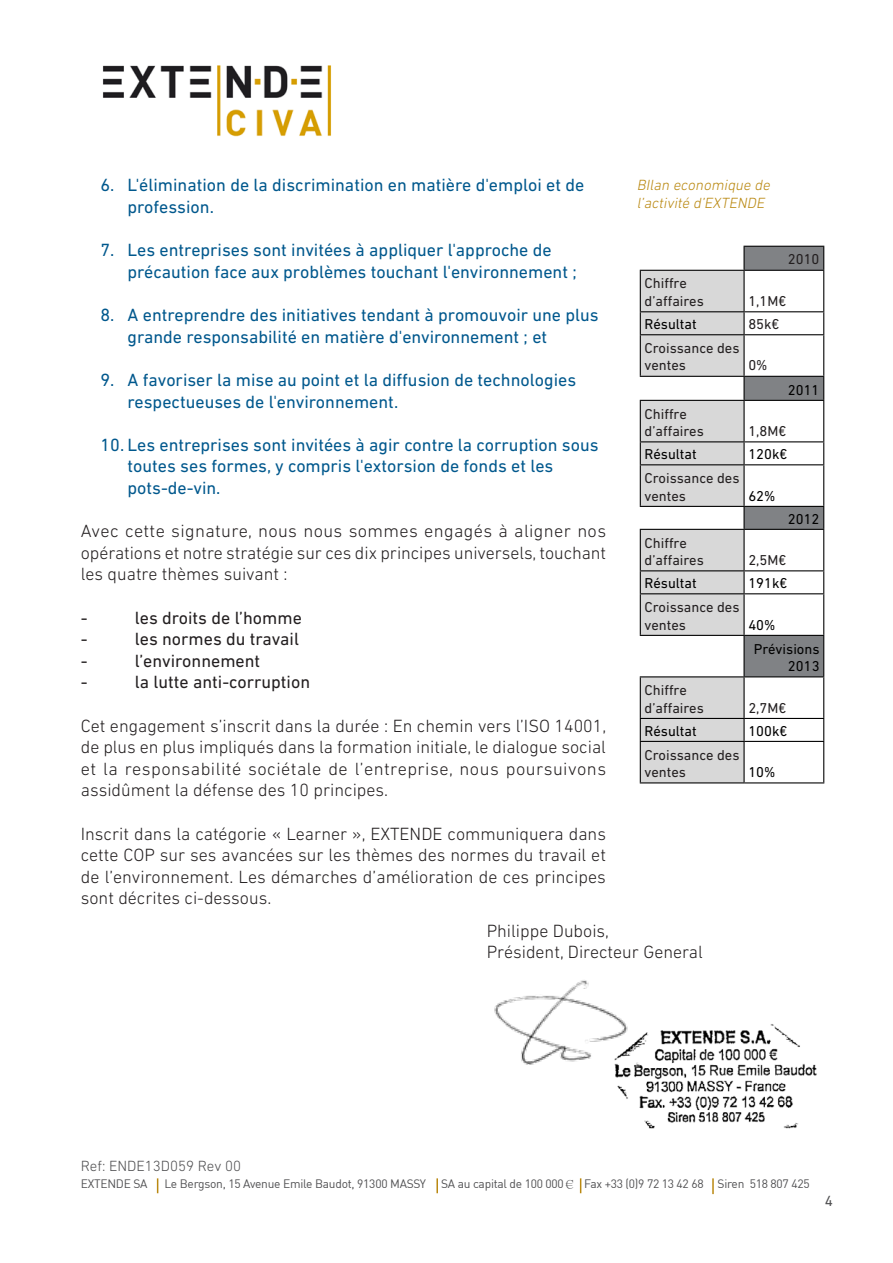
<style>
.page{position:relative;width:893px;height:1263px;background:#fff}
.page>*{position:absolute;margin:0;border:0;box-sizing:border-box;transform-origin:0 0}
.t1{font:300 18px/21.6px "DIN Next LT Pro";color:#231f20;text-align:justify}
.t2{font:18px/21.6px "DIN Next LT Pro";color:#00588d}
.t3{font:18px "DIN Next LT Pro";color:#231f20}
.t4{font:italic 300 15px/18px "DIN Next LT Pro";color:#ba8912}
.t5{font:300 15px "DIN Next LT Pro";color:#505052}
.t6{font:15px "DIN Next LT Pro";color:#505052}
.t7{font:14.55px/17.5px "DIN Next LT Pro";color:#231f20}
.t8{font:14.55px/24px "DIN Next LT Pro";color:#000}
.t9{font:12px "DIN";letter-spacing:-.02em;color:#505052}
.s1{font-family:"Ming Li U"}
</style>
<div class="page">
<svg style="left:157px;top:1178px;width:1px;height:15px"></svg>
<svg style="left:436px;top:1178px;width:2px;height:15px"></svg>
<svg style="left:580px;top:1178px;width:1px;height:15px"></svg>
<svg style="left:712px;top:1178px;width:2px;height:16px"></svg>
<img style="left:103px;top:65px;width:229px;height:72px">
<img style="left:617px;top:1024px;width:200px;height:105px">
<img style="left:494px;top:980px;width:153px;height:104px">
<svg style="left:640px;top:271px;width:103px;height:511px;fill:#d8d8d8"></svg>
<hr style="left:743px;top:247px;width:2px;height:23px;background:#000">
<hr style="left:743px;top:246px;width:81px;height:1px;background:#000">
<hr style="left:640px;top:271px;width:1px;height:40px;background:#000">
<svg style="left:640px;top:312px;width:1px;height:22px"></svg>
<hr style="left:640px;top:335px;width:1px;height:41px;background:#000">
<hr style="left:640px;top:270px;width:104px;height:1px;background:#000">
<hr style="left:743px;top:271px;width:2px;height:40px;background:#000">
<hr style="left:743px;top:312px;width:2px;height:22px;background:#000">
<hr style="left:743px;top:335px;width:2px;height:41px;background:#000">
<hr style="left:640px;top:311px;width:104px;height:1px;background:#000">
<hr style="left:640px;top:334px;width:104px;height:1px;background:#000">
<hr style="left:640px;top:376px;width:104px;height:1px;background:#000">
<hr style="left:743px;top:377px;width:2px;height:23px;background:#000">
<hr style="left:640px;top:401px;width:1px;height:40px;background:#000">
<svg style="left:640px;top:442px;width:1px;height:22px"></svg>
<hr style="left:640px;top:465px;width:1px;height:41px;background:#000">
<hr style="left:640px;top:400px;width:104px;height:1px;background:#000">
<hr style="left:743px;top:401px;width:2px;height:40px;background:#000">
<hr style="left:743px;top:442px;width:2px;height:22px;background:#000">
<hr style="left:743px;top:465px;width:2px;height:41px;background:#000">
<hr style="left:640px;top:441px;width:104px;height:1px;background:#000">
<hr style="left:640px;top:464px;width:104px;height:1px;background:#000">
<hr style="left:640px;top:506px;width:104px;height:1px;background:#000">
<hr style="left:743px;top:507px;width:2px;height:22px;background:#000">
<hr style="left:640px;top:530px;width:1px;height:40px;background:#000">
<svg style="left:640px;top:571px;width:1px;height:22px"></svg>
<hr style="left:640px;top:594px;width:1px;height:41px;background:#000">
<hr style="left:640px;top:529px;width:104px;height:1px;background:#000">
<hr style="left:743px;top:530px;width:2px;height:40px;background:#000">
<hr style="left:743px;top:571px;width:2px;height:22px;background:#000">
<svg style="left:744px;top:246px;width:80px;height:430px"></svg>
<hr style="left:743px;top:594px;width:2px;height:41px;background:#000">
<hr style="left:823px;top:594px;width:1px;height:41px;background:#000">
<hr style="left:640px;top:570px;width:104px;height:1px;background:#000">
<hr style="left:744px;top:570px;width:80px;height:1px;background:#000">
<hr style="left:640px;top:593px;width:104px;height:1px;background:#000">
<hr style="left:744px;top:593px;width:80px;height:1px;background:#000">
<hr style="left:640px;top:635px;width:104px;height:1px;background:#000">
<hr style="left:743px;top:636px;width:2px;height:40px;background:#000">
<hr style="left:744px;top:635px;width:80px;height:1px;background:#000">
<hr style="left:823px;top:636px;width:1px;height:40px;background:#000">
<hr style="left:640px;top:676px;width:104px;height:1px;background:#000">
<hr style="left:744px;top:676px;width:80px;height:1px;background:#000">
<hr style="left:640px;top:718px;width:104px;height:1px;background:#000">
<hr style="left:744px;top:718px;width:80px;height:1px;background:#000">
<hr style="left:640px;top:741px;width:104px;height:1px;background:#000">
<hr style="left:744px;top:741px;width:80px;height:1px;background:#000">
<hr style="left:640px;top:782px;width:104px;height:1px;background:#000">
<hr style="left:744px;top:782px;width:80px;height:1px;background:#000">
<hr style="left:640px;top:677px;width:1px;height:41px;background:#000">
<svg style="left:640px;top:719px;width:1px;height:22px"></svg>
<hr style="left:640px;top:742px;width:1px;height:40px;background:#000">
<hr style="left:743px;top:677px;width:2px;height:41px;background:#000">
<hr style="left:823px;top:677px;width:1px;height:41px;background:#000">
<hr style="left:743px;top:719px;width:2px;height:22px;background:#000">
<svg style="left:823px;top:719px;width:1px;height:22px"></svg>
<hr style="left:743px;top:742px;width:2px;height:40px;background:#000">
<hr style="left:823px;top:742px;width:1px;height:40px;background:#000">
<p class="t2" style="left:128px;top:174px;width:458px;text-indent:-27px">6. L'élimination de la discrimination en matière d'emploi et de profession.</p>
<p class="t2" style="left:128px;top:239px;width:451px;text-indent:-27px">7. Les entreprises sont invitées à appliquer l'approche de précaution face aux problèmes touchant l'environnement ;</p>
<p class="t2" style="left:128px;top:304px;width:473px;text-indent:-27px">8. A entreprendre des initiatives tendant à promouvoir une plus grande responsabilité en matière d'environnement ; et</p>
<p class="t2" style="left:128px;top:369px;width:450px;text-indent:-27px">9. A favoriser la mise au point et la diffusion de technologies respectueuses de l'environnement.</p>
<p class="t2" style="left:128px;top:434px;width:472px;text-indent:-27px">10. Les entreprises sont invitées à agir contre la corruption sous toutes ses formes, y compris l'extorsion de fonds et les pots-de-vin.</p>
<p class="t1" style="left:81px;top:520px;width:527px">Avec cette signature, nous nous sommes engagés à aligner nos opérations et notre stratégie sur ces dix principes universels, touchant les quatre thèmes suivant :</p>
<p class="t3" style="left:81px;top:607px;width:8px">-</p>
<p class="t3" style="left:135px;top:607px;width:169px">les droits de l’homme</p>
<p class="t3" style="left:81px;top:629px;width:8px">-</p>
<p class="t3" style="left:135px;top:629px;width:166px">les normes du travail</p>
<p class="t3" style="left:81px;top:650px;width:8px">-</p>
<p class="t3" style="left:135px;top:650px;width:127px">l’environnement</p>
<p class="t3" style="left:81px;top:672px;width:8px">-</p>
<p class="t3" style="left:135px;top:672px;width:177px">la lutte anti-corruption</p>
<p class="t1" style="left:81px;top:714px;width:527px">Cet engagement s’inscrit dans la durée : En chemin vers l’ISO 14001, de plus en plus impliqués dans la formation initiale, le dialogue social et la responsabilité sociétale de l’entreprise, nous poursuivons assidûment la défense des 10 principes.</p>
<p class="t1" style="left:81px;top:822px;width:527px">Inscrit dans la catégorie « Learner », EXTENDE communiquera dans cette COP sur ses avancées sur les thèmes des normes du travail et de l’environnement. Les démarches d’amélioration de ces principes sont décrites ci-dessous.</p>
<p class="t4" style="left:637px;top:176px;width:138px">BIlan economique de l’activité d’EXTENDE</p>
<p class="t7" style="left:788px;top:251px;width:33px">2010</p>
<p class="t7" style="left:645px;top:275px;width:61px">Chiffre d’affaires</p>
<p class="t7" style="left:748px;top:292px;width:40px">1,1M€</p>
<p class="t8" style="left:645px;top:312px;width:54px">Résultat</p>
<p class="t7" style="left:748px;top:315px;width:33px">85k€</p>
<p class="t7" style="left:645px;top:339px;width:96px">Croissance des ventes</p>
<p class="t7" style="left:748px;top:357px;width:21px">0%</p>
<p class="t8" style="left:788px;top:377px;width:33px">2011</p>
<p class="t7" style="left:645px;top:405px;width:61px">Chiffre d’affaires</p>
<p class="t7" style="left:748px;top:422px;width:40px">1,8M€</p>
<p class="t8" style="left:645px;top:442px;width:54px">Résultat</p>
<p class="t8" style="left:748px;top:442px;width:41px">120k€</p>
<p class="t7" style="left:645px;top:469px;width:96px">Croissance des ventes</p>
<p class="t8" style="left:748px;top:483px;width:29px">62%</p>
<p class="t7" style="left:645px;top:534px;width:61px">Chiffre d’affaires</p>
<p class="t8" style="left:788px;top:506px;width:33px">2012</p>
<p class="t7" style="left:748px;top:551px;width:40px">2,5M€</p>
<p class="t8" style="left:645px;top:571px;width:54px">Résultat</p>
<p class="t8" style="left:748px;top:571px;width:41px">191k€</p>
<p class="t7" style="left:645px;top:598px;width:96px">Croissance des ventes</p>
<p class="t8" style="left:754px;top:612px;width:67px;text-indent:-6px">40%<br>Prévisions</p>
<p class="t8" style="left:788px;top:654px;width:33px">2013</p>
<p class="t7" style="left:645px;top:681px;width:61px">Chiffre d’affaires</p>
<p class="t7" style="left:748px;top:699px;width:40px">2,7M€</p>
<p class="t8" style="left:645px;top:718px;width:54px">Résultat</p>
<p class="t8" style="left:748px;top:718px;width:41px">100k€</p>
<p class="t7" style="left:645px;top:746px;width:96px">Croissance des ventes</p>
<p class="t8" style="left:748px;top:760px;width:29px">10%</p>
<p class="t5" style="left:81px;top:1157px;width:162px">Ref: ENDE13D059 Rev 00</p>
<p class="t1" style="left:487px;top:920px;width:218px">Philippe Dubois,<br>Président, Directeur General</p>
<p class="t9" style="left:81px;top:1176px;width:68px">EXTENDE SA</p>
<p class="t9" style="left:164px;top:1176px;width:263px">Le Bergson, 15 Avenue Emile Baudot, 91300 MASSY</p>
<p class="t9" style="left:441px;top:1176px;width:370px">SA au capital de 100 000<span class="s1">€</span> Fax +33 (0)9 72 13 42 68 Siren 518 807 425</p>
<p class="t6" style="left:825px;top:1192px;width:10px">4</p>
</div>
